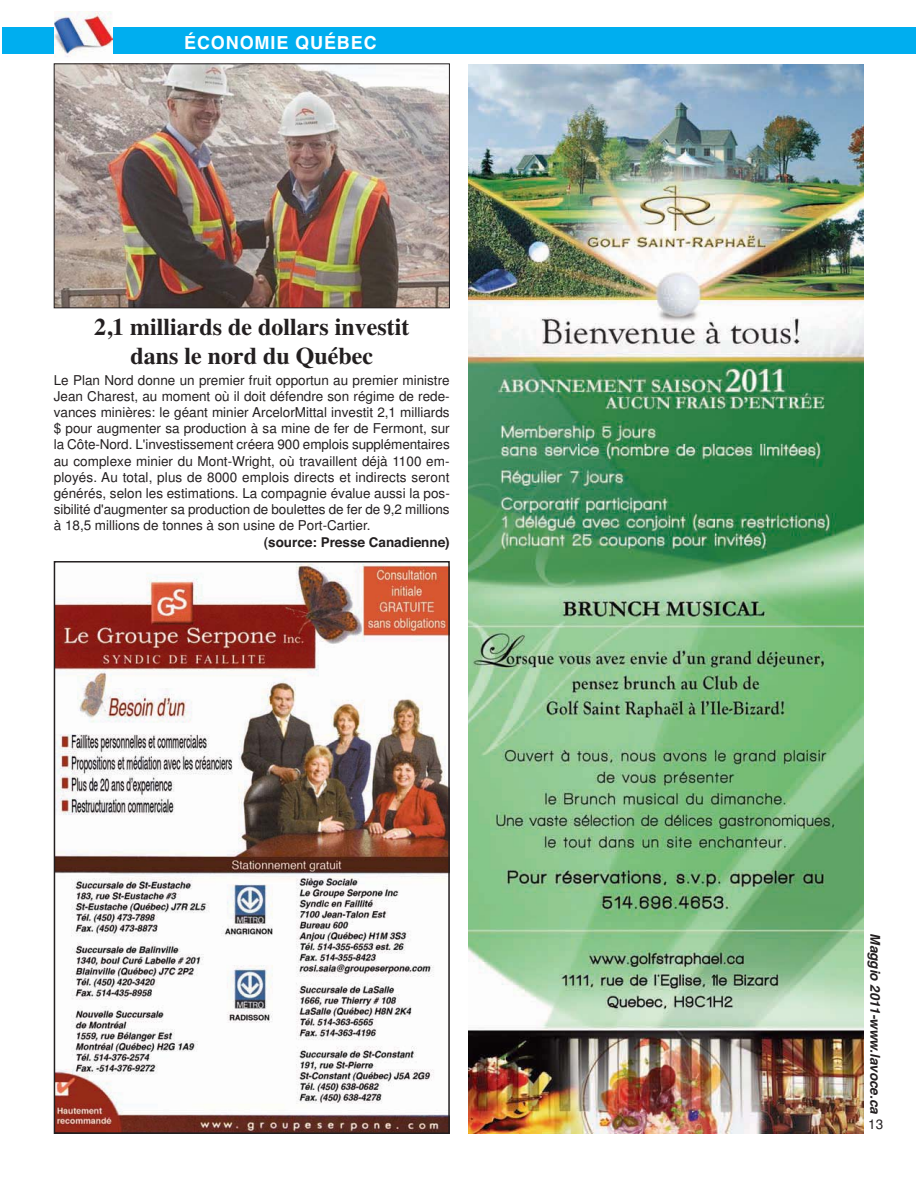
<style>
.page{position:relative;width:918px;height:1188px;background:#fff}
.page>*{position:absolute;margin:0;border:0;box-sizing:border-box;transform-origin:0 0}
.t1{font:700 24px/28.8px "Times";color:#231f20;text-align:center}
.t2{font:700 18px "Helvetica";letter-spacing:.05em;color:#fff}
.t3{font:13.5px/16.2px "Helvetica";color:#231f20;text-align:justify}
.t4{font:700 13.5px "Helvetica";color:#231f20}
.t5{font:italic 700 13.5px "Helvetica";color:#231f20}
</style>
<div class="page">
<img style="left:57px;top:564px;width:390px;height:567px">
<div style="left:54px;top:561px;width:396px;height:573px;border:2px solid #231f20"></div>
<div style="left:2px;top:27px;width:914px;height:27px;background:#00aeef"></div>
<img style="left:56px;top:65px;width:392px;height:241px">
<div style="left:54px;top:63px;width:396px;height:245px;border:1px solid #231f20"></div>
<img style="left:468px;top:65px;width:396px;height:1069px">
<img style="left:54px;top:12px;width:59px;height:45px">
<h2 class="t2" style="left:184px;top:37px;width:194px">ÉCONOMIE QUÉBEC</h2>
<h1 class="t1" style="left:94px;top:315px;width:317px">2,1 milliards de dollars investit dans le nord du Québec</h1>
<p class="t3" style="left:54px;top:373px;width:398px">Le Plan Nord donne un premier fruit opportun au premier ministre Jean Charest, au moment où il doit défendre son régime de rede&shy;vances minières: le géant minier ArcelorMittal investit 2,1 milliards $ pour augmenter sa production à sa mine de fer de Fermont, sur la Côte-Nord. L'investissement créera 900 emplois supplémentaires au complexe minier du Mont-Wright, où travaillent déjà 1100 em&shy;ployés. Au total, plus de 8000 emplois directs et indirects seront générés, selon les estimations. La compagnie évalue aussi la pos&shy;sibilité d'augmenter sa production de boulettes de fer de 9,2 millions à 18,5 millions de tonnes à son usine de Port-Cartier.</p>
<p class="t4" style="left:264px;top:537px;width:188px">(source: Presse Canadienne)</p>
<p class="t5" style="left:880px;top:933px;width:182px;rotate:90deg">Maggio 2011-www.lavoce.ca</p>
<p class="t3" style="left:868px;top:1118px;width:16px">13</p>
</div>
